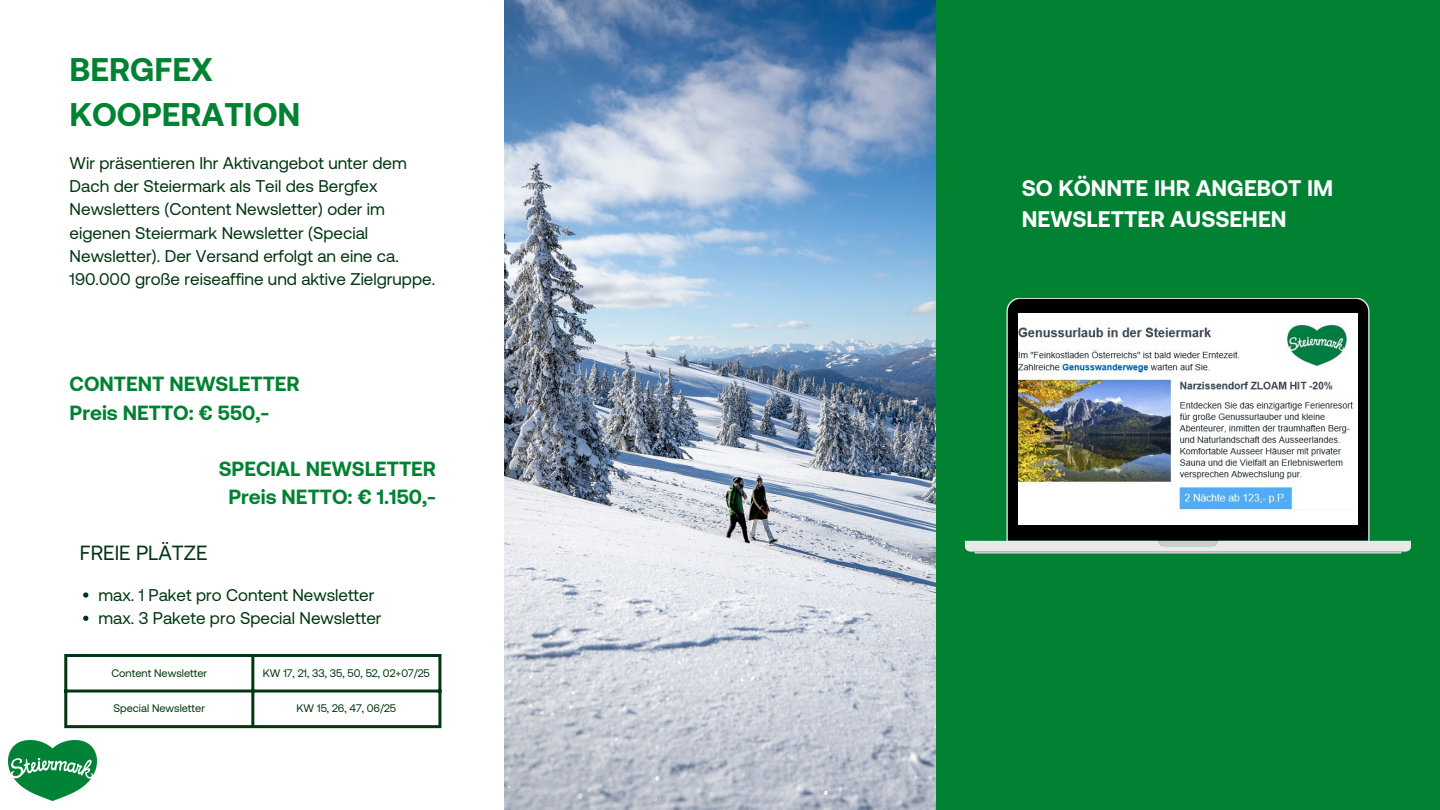
<style>
.page{position:relative;width:1440px;height:810px;background:#fff}
.page>*{position:absolute;margin:0;border:0;box-sizing:border-box;transform-origin:0 0}
.t1{font:700 32.7px/45.8px "Aeonik";color:#008232}
.t2{font:700 22.5px/30.8px "Aeonik";color:#fff}
.t3{font:700 20.5px "Aeonik";color:#008232}
.t4{font:20.5px "Aeonik";color:#003610}
.t5{font:17px/23.2px "Aeonik";color:#003610}
.t6{font:11px "Aeonik";color:#003610}
</style>
<div class="page">
<img style="left:504px;top:0;width:432px;height:810px">
<div style="left:936px;top:0;width:504px;height:810px;background:#008232"></div>
<hr style="left:64px;top:657px;width:3px;height:68px;background:#003610">
<hr style="left:251px;top:657px;width:3px;height:68px;background:#003610">
<hr style="left:438px;top:657px;width:3px;height:68px;background:#003610">
<hr style="left:64px;top:654px;width:377px;height:3px;background:#003610">
<hr style="left:64px;top:690px;width:377px;height:3px;background:#003610">
<hr style="left:64px;top:725px;width:377px;height:3px;background:#003610">
<svg style="left:965px;top:298px;width:446px;height:254px"></svg>
<svg style="left:1158px;top:541px;width:60px;height:5px"></svg>
<svg style="left:974px;top:552px;width:428px;height:2px"></svg>
<img style="left:1019px;top:313px;width:338px;height:212px">
<svg style="left:83px;top:592px;width:5px;height:6px"></svg>
<svg style="left:83px;top:616px;width:5px;height:5px"></svg>
<img style="left:9px;top:741px;width:88px;height:60px">
<p class="t1" style="left:70px;top:46px;width:232px">BERGFEX<br>KOOPERATION</p>
<p class="t5" style="left:70px;top:151px;width:367px">Wir präsentieren Ihr Aktivangebot unter dem Dach der Steiermark als Teil des Bergfex Newsletters (Content Newsletter) oder im eigenen Steiermark Newsletter (Special Newsletter). Der Versand erfolgt an eine ca.<br>190.000 große reiseaffine und aktive Zielgruppe.</p>
<p class="t3" style="left:70px;top:372px;width:232px">CONTENT NEWSLETTER</p>
<p class="t3" style="left:70px;top:401px;width:201px">Preis NETTO: € 550,-</p>
<p class="t3" style="left:219px;top:457px;width:219px">SPECIAL NEWSLETTER</p>
<p class="t3" style="left:228px;top:485px;width:209px">Preis NETTO: € 1.150,-</p>
<p class="t4" style="left:80px;top:541px;width:129px">FREIE PLÄTZE</p>
<p class="t5" style="left:99px;top:583px;width:277px">max. 1 Paket pro Content Newsletter</p>
<p class="t5" style="left:99px;top:606px;width:284px">max. 3 Pakete pro Special Newsletter</p>
<p class="t6" style="left:111px;top:666px;width:97px">Content Newsletter</p>
<p class="t6" style="left:263px;top:666px;width:168px">KW 17, 21, 33, 35, 50, 52, 02+07/25</p>
<p class="t6" style="left:114px;top:702px;width:93px">Special Newsletter</p>
<p class="t6" style="left:297px;top:702px;width:101px">KW 15, 26, 47, 06/25</p>
<p class="t2" style="left:1022px;top:173px;width:313px">SO KÖNNTE IHR ANGEBOT IM<br>NEWSLETTER AUSSEHEN</p>
</div>
